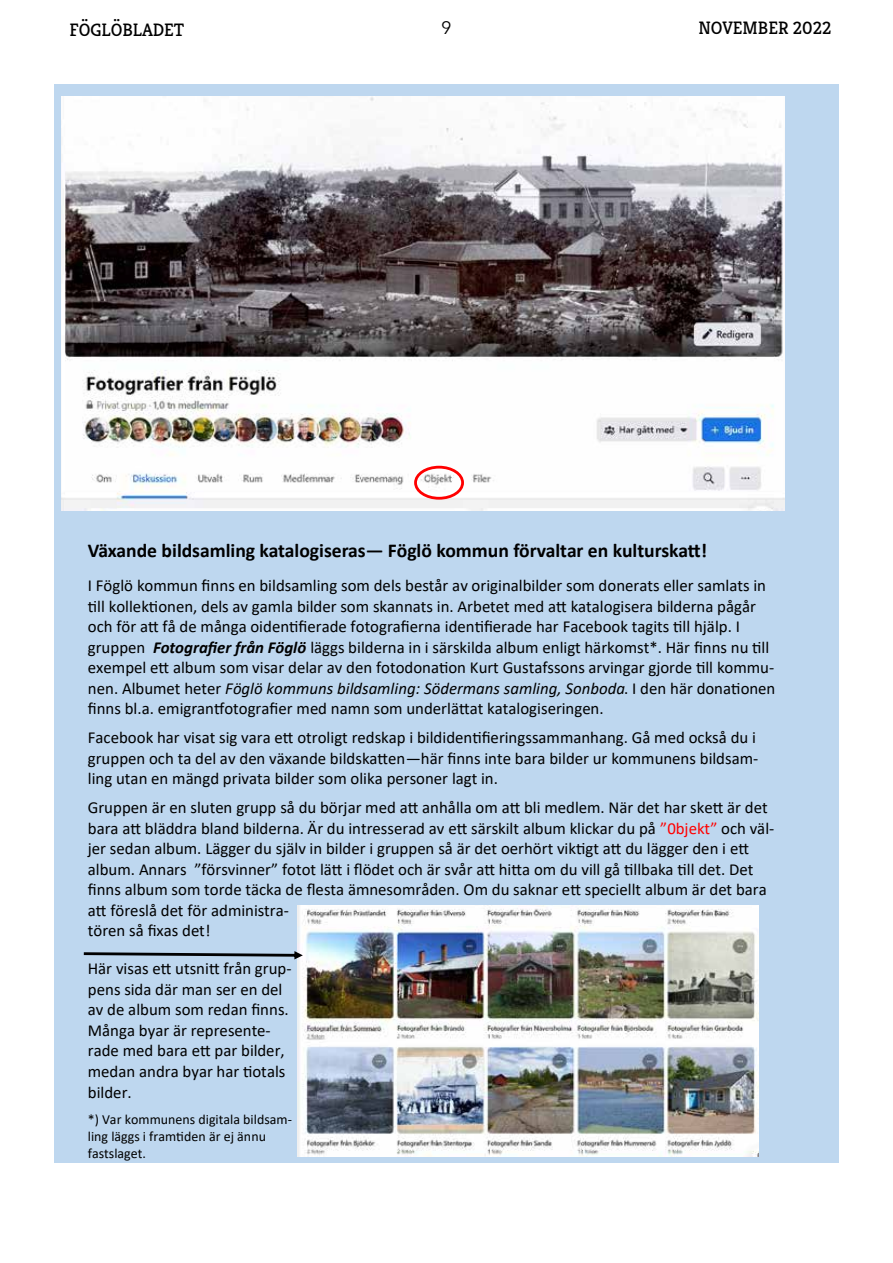
<style>
.page{position:relative;width:893px;height:1263px;background:#fff}
.page>*{position:absolute;margin:0;border:0;box-sizing:border-box;transform-origin:0 0}
.t1{font:700 19.65px "Calibri";letter-spacing:-.005em;color:#000}
.t2{font:18px "Kreon";color:#000}
.t3{font:18px "Avenir Next";color:#000}
.t4{font:16.8px/20.5px "Calibri";color:#000}
.t5{font:13.95px/17.1px "Calibri";color:#000}
.s1{font-weight:700;font-style:italic}
.s2{font-style:italic}
.s3{color:#f00}
</style>
<div class="page">
<div style="left:54px;top:85px;width:784px;height:1078px;background:#bed7ef"></div>
<img style="left:62px;top:96px;width:722px;height:414px">
<img style="left:298px;top:905px;width:461px;height:251px">
<svg style="left:84px;top:951px;width:219px;height:8px"></svg>
<div style="left:414px;top:466px;width:50px;height:34px;border:3px solid #f00;border-radius:50%"></div>
<p class="t2" style="left:70px;top:19px;width:116px">FÖGLÖBLADET</p>
<p class="t3" style="left:441px;top:12px;width:12px">9</p>
<p class="t2" style="left:698px;top:17px;width:134px">NOVEMBER 2022</p>
<p class="t1" style="left:88px;top:537px;width:621px">Växande bildsamling katalogiseras— Föglö kommun förvaltar en kulturskatt!</p>
<p class="t4" style="left:88px;top:575px;width:689px">I Föglö kommun finns en bildsamling som dels består av originalbilder som donerats eller samlats in till kollektionen, dels av gamla bilder som skannats in. Arbetet med att katalogisera bilderna pågår och för att få de många oidentifierade fotografierna identifierade har Facebook tagits till hjälp. I gruppen <span class="s1">Fotografier från Föglö</span> läggs bilderna in i särskilda album enligt härkomst*. Här finns nu till exempel ett album som visar delar av den fotodonation Kurt Gustafssons arvingar gjorde till kommu&shy;nen. Albumet heter <span class="s2">Föglö kommuns bildsamling: Södermans samling, Sonboda</span>. I den här donationen finns bl.a. emigrantfotografier med namn som underlättat katalogiseringen.</p>
<p class="t4" style="left:88px;top:727px;width:672px">Facebook har visat sig vara ett otroligt redskap i bildidentifieringssammanhang. Gå med också du i gruppen och ta del av den växande bildskatten—här finns inte bara bilder ur kommunens bildsam&shy;ling utan en mängd privata bilder som olika personer lagt in.</p>
<p class="t4" style="left:88px;top:797px;width:688px">Gruppen är en sluten grupp så du börjar med att anhålla om att bli medlem. När det har skett är det bara att bläddra bland bilderna. Är du intresserad av ett särskilt album klickar du på <span class="s3">”0bjekt”</span> och väl&shy;jer sedan album. Lägger du själv in bilder i gruppen så är det oerhört viktigt att du lägger den i ett album. Annars ”försvinner” fotot lätt i flödet och är svår att hitta om du vill gå tillbaka till det. Det finns album som torde täcka de flesta ämnesområden. Om du saknar ett speciellt album är det bara att föreslå det för administra-<br>tören så fixas det!</p>
<p class="t4" style="left:88px;top:958px;width:205px">Här visas ett utsnitt från grup&shy;pens sida där man ser en del av de album som redan finns.<br>Många byar är represente&shy;rade med bara ett par bilder, medan andra byar har tiotals bilder.</p>
<p class="t5" style="left:88px;top:1110px;width:206px">*) Var kommunens digitala bildsam&shy;ling läggs i framtiden är ej ännu fastslaget.</p>
</div>
